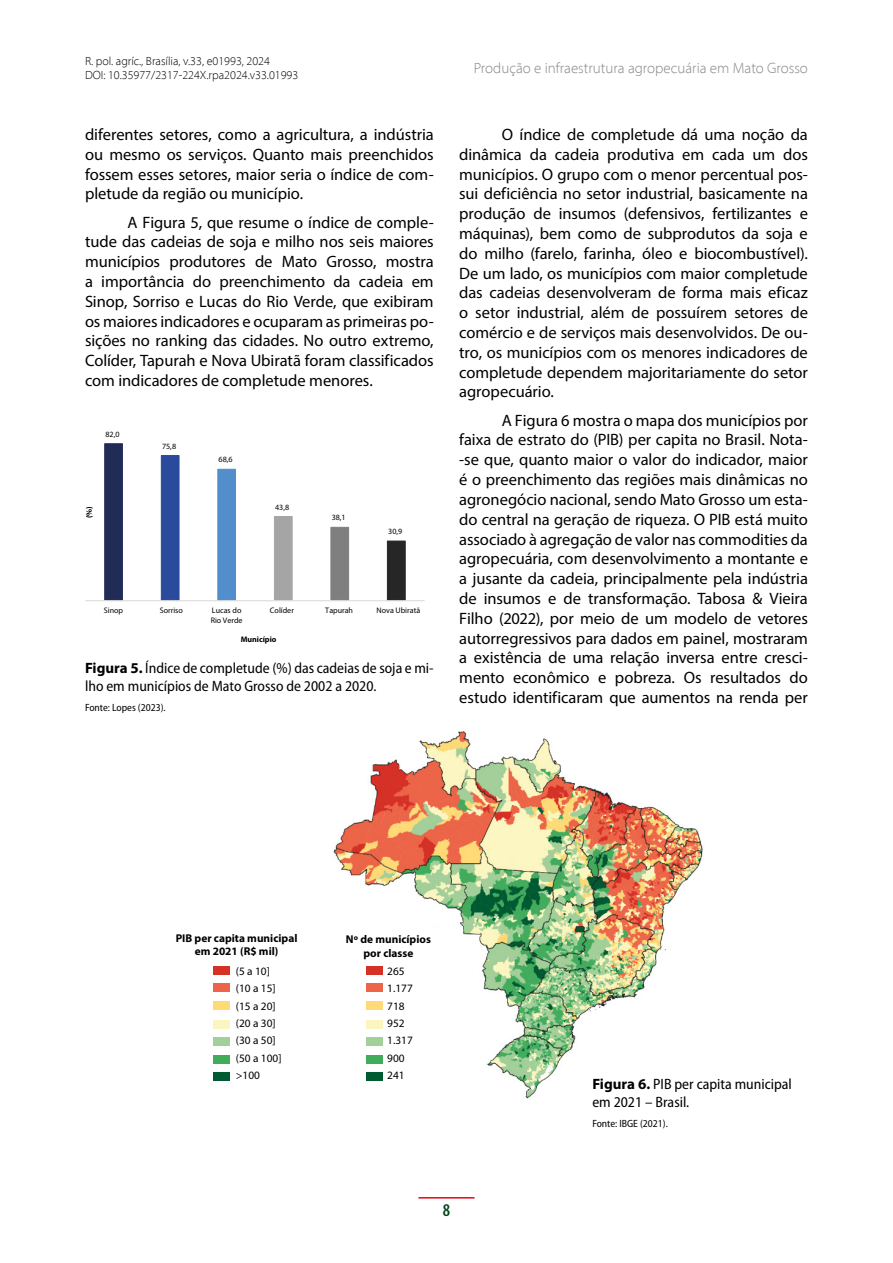
<style>
.page{position:relative;width:893px;height:1263px;background:#fff}
.page>*{position:absolute;margin:0;border:0;box-sizing:border-box;transform-origin:0 0}
.t1{font:600 condensed 18px "Myriad Pro";color:#00451a}
.t2{font:16.5px/19.8px "Myriad Pro";color:#000;text-align:justify}
.t3{font:semi-condensed 15px/18px "Myriad Pro";color:#000}
.t4{font:300 15px "Myriad Pro";color:#878787}
.t5{font:300 12px/14.4px "Myriad Pro";color:#000}
.t6{font:11.25px/17.4px "Myriad Pro";color:#000}
.t7{font:700 11.25px/13.5px "Myriad Pro";color:#000;text-align:center}
.t8{font:semi-condensed 10.5px "Myriad Pro";color:#000}
.t9{font:8.1px/9.6px "Myriad Pro";color:#000}
.t10{font:700 8.1px "Myriad Pro";color:#000}
.s1{font-weight:700;font-stretch:normal}
</style>
<div class="page">
<hr style="left:418px;top:1197px;width:57px;height:1px;background:#e30613">
<img style="left:333px;top:731px;width:370px;height:368px">
<div style="left:291px;top:928px;width:165px;height:196px;background:#fff"></div>
<div style="left:213px;top:966px;width:16px;height:9px;background:#d63127"></div>
<div style="left:213px;top:983px;width:16px;height:9px;background:#ec6548"></div>
<div style="left:213px;top:1001px;width:16px;height:9px;background:#ffda77"></div>
<div style="left:213px;top:1019px;width:16px;height:9px;background:#fbf6c1"></div>
<div style="left:213px;top:1037px;width:16px;height:9px;background:#a3cf99"></div>
<div style="left:213px;top:1055px;width:16px;height:8px;background:#42ac5d"></div>
<div style="left:213px;top:1072px;width:16px;height:9px;background:#005b32"></div>
<div style="left:366px;top:966px;width:16px;height:9px;background:#d63127"></div>
<div style="left:366px;top:983px;width:16px;height:9px;background:#ec6548"></div>
<div style="left:366px;top:1001px;width:16px;height:9px;background:#ffda77"></div>
<div style="left:366px;top:1019px;width:16px;height:9px;background:#fbf6c1"></div>
<div style="left:366px;top:1037px;width:16px;height:9px;background:#a3cf99"></div>
<div style="left:366px;top:1055px;width:16px;height:8px;background:#42ac5d"></div>
<div style="left:366px;top:1072px;width:16px;height:9px;background:#005b32"></div>
<div style="left:104px;top:443px;width:19px;height:157px;background:#212c56;border:1px solid #212c56"></div>
<div style="left:161px;top:455px;width:18px;height:145px;background:#2a4b9b;border:1px solid #2a4b9b"></div>
<div style="left:217px;top:469px;width:19px;height:131px;background:#518ecb;border:1px solid #518ecb"></div>
<div style="left:274px;top:516px;width:18px;height:84px;background:#a6a5a5"></div>
<div style="left:331px;top:527px;width:18px;height:73px;background:#7f7f80"></div>
<div style="left:387px;top:541px;width:19px;height:59px;background:#262626;border:1px solid #262626"></div>
<hr style="left:85px;top:600px;width:340px;height:1px;background:#d9d9d9">
<p class="t5" style="left:85px;top:54px;width:215px">R. pol. agríc., Brasília, v.33, e01993, 2024<br>DOI: 10.35977/2317-224X.rpa2024.v33.01993</p>
<p class="t2" style="left:85px;top:124px;width:350px">diferentes setores, como a agricultura, a indústria ou mesmo os serviços. Quanto mais preenchidos fossem esses setores, maior seria o índice de com&shy;pletude da região ou município.</p>
<p class="t2" style="left:85px;top:212px;width:350px;text-indent:43px">A Figura 5, que resume o índice de comple&shy;tude das cadeias de soja e milho nos seis maiores municípios produtores de Mato Grosso, mostra a importância do preenchimento da cadeia em Sinop, Sorriso e Lucas do Rio Verde, que exibiram os maiores indicadores e ocuparam as primeiras po&shy;sições no ranking das cidades. No outro extremo, Colíder, Tapurah e Nova Ubiratã foram classificados com indicadores de completude menores.</p>
<p class="t9" style="left:106px;top:429px;width:16px">82,0</p>
<p class="t10" style="left:84px;top:518px;width:14px;rotate:-90deg">(%)</p>
<p class="t9" style="left:162px;top:441px;width:16px">75,8</p>
<p class="t9" style="left:219px;top:455px;width:16px">68,6</p>
<p class="t9" style="left:275px;top:502px;width:16px">43,8</p>
<p class="t9" style="left:332px;top:513px;width:16px">38,1</p>
<p class="t9" style="left:388px;top:526px;width:16px">30,9</p>
<p class="t9" style="left:104px;top:606px;width:21px">Sinop</p>
<p class="t9" style="left:160px;top:606px;width:24px">Sorriso</p>
<p class="t9" style="left:211px;top:606px;width:33px">Lucas do<br>Rio Verde</p>
<p class="t9" style="left:270px;top:606px;width:26px">Colíder</p>
<p class="t9" style="left:325px;top:606px;width:29px">Tapurah</p>
<p class="t9" style="left:377px;top:606px;width:45px">Nova Ubiratã</p>
<p class="t10" style="left:241px;top:634px;width:37px">Município</p>
<p class="t3" style="left:85px;top:658px;width:350px"><span class="s1">Figura 5.</span> Índice de completude (%) das cadeias de soja e mi&shy;lho em municípios de Mato Grosso de 2002 a 2020.</p>
<p class="t8" style="left:85px;top:700px;width:82px">Fonte: Lopes (2023).</p>
<p class="t4" style="left:474px;top:59px;width:336px">Produção e infraestrutura agropecuária em Mato Grosso</p>
<p class="t2" style="left:459px;top:124px;width:350px;text-indent:43px">O índice de completude dá uma noção da dinâmica da cadeia produtiva em cada um dos municípios. O grupo com o menor percentual pos&shy;sui deficiência no setor industrial, basicamente na produção de insumos (defensivos, fertilizantes e máquinas), bem como de subprodutos da soja e do milho (farelo, farinha, óleo e biocombustível).<br>De um lado, os municípios com maior completude das cadeias desenvolveram de forma mais eficaz o setor industrial, além de possuírem setores de comércio e de serviços mais desenvolvidos. De ou&shy;tro, os municípios com os menores indicadores de completude dependem majoritariamente do setor agropecuário.</p>
<p class="t2" style="left:459px;top:410px;width:350px;text-indent:43px">A Figura 6 mostra o mapa dos municípios por faixa de estrato do (PIB) per capita no Brasil. Nota--se que, quanto maior o valor do indicador, maior é o preenchimento das regiões mais dinâmicas no agronegócio nacional, sendo Mato Grosso um esta&shy;do central na geração de riqueza. O PIB está muito associado à agregação de valor nas commodities da agropecuária, com desenvolvimento a montante e a jusante da cadeia, principalmente pela indústria de insumos e de transformação. Tabosa &amp; Vieira Filho (2022), por meio de um modelo de vetores autorregressivos para dados em painel, mostraram a existência de uma relação inversa entre cresci&shy;mento econômico e pobreza. Os resultados do estudo identificaram que aumentos na renda per</p>
<p class="t7" style="left:176px;top:931px;width:123px">PIB per capita municipal em 2021 (R$ mil)</p>
<p class="t6" style="left:236px;top:962px;width:47px">(5 a 10] (10 a 15] (15 a 20] (20 a 30] (30 a 50] (50 a 100] &gt;100</p>
<p class="t7" style="left:346px;top:932px;width:87px">Nº de municípios por classe</p>
<p class="t6" style="left:387px;top:962px;width:27px">265<br>1.177<br>718<br>952<br>1.317<br>900<br>241</p>
<p class="t1" style="left:443px;top:1199px;width:9px">8</p>
<p class="t3" style="left:592px;top:1075px;width:201px"><span class="s1">Figura 6.</span> PIB per capita municipal em 2021 – Brasil.</p>
<p class="t8" style="left:592px;top:1117px;width:77px">Fonte: IBGE (2021).</p>
</div>
